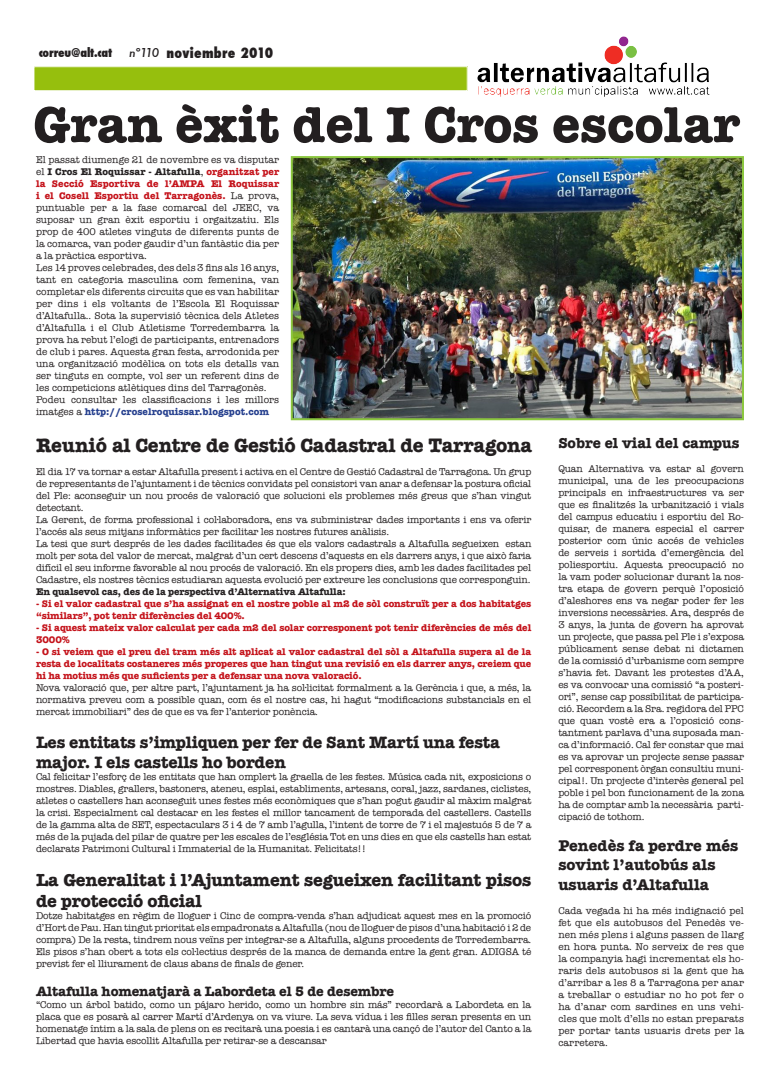
<style>
.page{position:relative;width:780px;height:1092px;background:#fff}
.page>*{position:absolute;margin:0;border:0;box-sizing:border-box;transform-origin:0 0}
.t1{font:700 52px "American Typewriter";color:#231f20}
.t2{font:700 20px "American Typewriter";letter-spacing:-.01em;color:#231f20}
.t3{font:700 18px/21.6px "American Typewriter";letter-spacing:-.01em;color:#231f20}
.t4{font:700 17px/20.4px "American Typewriter";letter-spacing:-.01em;color:#231f20}
.t5{font:700 16px/19.2px "American Typewriter";color:#231f20}
.t6{font:700 15px "American Typewriter";color:#231f20}
.t7{font:700 14px "American Typewriter";letter-spacing:-.01em;color:#231f20}
.t8{font:800 condensed 14px "Futura";letter-spacing:.02em;color:#231f20}
.t9{font:800 condensed 12px "Futura";letter-spacing:-.015em;color:#231f20}
.t10{font:10px/12px "American Typewriter";letter-spacing:-.01em;color:#231f20;text-align:justify}
.t11{font:700 10px/12px "American Typewriter";letter-spacing:-.01em;color:#c4121a}
.t12{font:700 10px "American Typewriter";letter-spacing:-.01em;color:#231f20}
.s1{font-weight:500;font-style:italic;font-stretch:normal;font-size:12px}
.s2{font-weight:700}
.s3{font-weight:700;color:#c4121a}
.s4{font-weight:700;color:#253f8e}
</style>
<div class="page">
<div style="left:34px;top:67px;width:433px;height:24px;background:#96bf0d"></div>
<div style="left:34px;top:67px;width:433px;height:24px;border:1px solid #fff"></div>
<img style="left:477px;top:37px;width:232px;height:46px">
<img style="left:294px;top:159px;width:447px;height:258px">
<div style="left:291px;top:156px;width:453px;height:264px;border:2px solid #8bc63e"></div>
<p class="t9" style="left:39px;top:45px;width:75px">correu@alt.cat</p>
<p class="t8" style="left:129px;top:43px;width:146px"><span class="s1">nº110</span> noviembre 2010</p>
<p class="t1" style="left:33px;top:93px;width:707px">Gran èxit del I Cros escolar</p>
<p class="t10" style="left:36px;top:154px;width:245px">El passat diumenge 21 de novembre es va disputar el <span class="s2">I Cros El Roquissar - Altafulla</span>, <span class="s3">organitzat per la Secció Esportiva de l’AMPA El Roquissar i el Cosell Esportiu del Tarragonès.</span> La prova, puntuable per a la fase comarcal del JEEC, va suposar un gran èxit esportiu i orgaitzatiu. Els prop de 400 atletes vinguts de diferents punts de la comarca, van poder gaudir d’un fantàstic dia per a la pràctica esportiva.</p>
<p class="t10" style="left:36px;top:262px;width:245px">Les 14 proves celebrades, des dels 3 fins als 16 anys, tant en categoria masculina com femenina, van completar els diferents circuits que es van habilitar per dins i els voltants de l’Escola El Roquissar d’Altafulla.. Sota la supervisió tècnica dels Atletes d’Altafulla i el Club Atletisme Torredembarra la prova ha rebut l’elogi de participants, entrenadors de club i pares. Aquesta gran festa, arrodonida per una organització modèlica on tots els detalls van ser tinguts en compte, vol ser un referent dins de les competicions atlètiques dins del Tarragonès.</p>
<p class="t10" style="left:36px;top:394px;width:245px">Podeu consultar les classificacions i les millors imatges a <span class="s4">http://croselroquissar.blogspot.com</span></p>
<p class="t2" style="left:36px;top:433px;width:497px">Reunió al Centre de Gestió Cadastral de Tarragona</p>
<p class="t6" style="left:558px;top:433px;width:183px">Sobre el vial del campus</p>
<p class="t10" style="left:558px;top:462px;width:187px">Quan Alternativa va estar al govern municipal, una de les preocupacions principals en infraestructures va ser que es finalitzés la urbanització i vials del campus educatiu i esportiu del Ro&shy;quisar, de manera especial el carrer posterior com únic accés de vehicles de serveis i sortida d’emergència del poliesportiu. Aquesta preocupació no la vam poder solucionar durant la nos&shy;tra etapa de govern perquè l’oposició d’aleshores ens va negar poder fer les inversions necessàries. Ara, després de 3 anys, la junta de govern ha aprovat un projecte, que passa pel Ple i s’exposa públicament sense debat ni dictamen de la comissió d’urbanisme com sempre s’havia fet. Davant les protestes d’AA, es va convocar una comissió “a posteri&shy;ori”, sense cap possibilitat de participa&shy;ció. Recordem a la Sra. regidora del PPC que quan vostè era a l’oposició cons&shy;tantment parlava d’una suposada man&shy;ca d’informació. Cal fer constar que mai es va aprovar un projecte sense passar pel corresponent òrgan consultiu muni&shy;cipal!. Un projecte d’interès general pel poble i pel bon funcionament de la zona ha de comptar amb la necessària parti&shy;cipació de tothom.</p>
<p class="t5" style="left:558px;top:836px;width:181px">Penedès fa perdre més sovint l’autobús als usuaris d’Altafulla</p>
<p class="t10" style="left:558px;top:904px;width:187px">Cada vegada hi ha més indignació pel fet que els autobusos del Penedès ve&shy;nen més plens i alguns passen de llarg en hora punta. No serveix de res que la companyia hagi incrementat els ho&shy;raris dels autobusos si la gent que ha d’arribar a les 8 a Tarragona per anar a treballar o estudiar no ho pot fer o ha d’anar com sardines en uns vehi&shy;cles que molt d’ells no estan preparats per portar tants usuaris drets per la carretera.</p>
<p class="t10" style="left:36px;top:466px;width:497px">El dia 17 va tornar a estar Altafulla present i activa en el Centre de Gestió Cadastral de Tarragona. Un grup de representants de l’ajuntament i de tècnics convidats pel consistori van anar a defensar la postura oficial del Ple: aconseguir un nou procés de valoració que solucioni els problemes més greus que s’han vingut detectant.</p>
<p class="t10" style="left:36px;top:514px;width:497px">La Gerent, de forma professional i col·laboradora, ens va subministrar dades importants i ens va oferir l’accés als seus mitjans informàtics per facilitar les nostres futures anàlisis.</p>
<p class="t10" style="left:36px;top:538px;width:497px">La tesi que surt després de les dades facilitades és que els valors cadastrals a Altafulla segueixen estan molt per sota del valor de mercat, malgrat d’un cert descens d’aquests en els darrers anys, i que això faria difícil el seu informe favorable al nou procés de valoració. En els propers dies, amb les dades facilitades pel Cadastre, els nostres tècnics estudiaran aquesta evolució per extreure les conclusions que corresponguin.</p>
<p class="t12" style="left:36px;top:585px;width:311px">En qualsevol cas, des de la perspectiva d’Alternativa Altafulla:</p>
<p class="t11" style="left:36px;top:598px;width:496px">- Si el valor cadastral que s’ha assignat en el nostre poble al m2 de sòl construït per a dos habitatges “similars”, pot tenir diferències del 400%.</p>
<p class="t11" style="left:36px;top:622px;width:497px">- Si aquest mateix valor calculat per cada m2 del solar corresponent pot tenir diferències de més del<br>3000%</p>
<p class="t11" style="left:36px;top:646px;width:497px;text-align:justify">- O si veiem que el preu del tram més alt aplicat al valor cadastral del sòl a Altafulla supera al de la resta de localitats costaneres més properes que han tingut una revisió en els darrer anys, creiem que hi ha motius més que suficients per a defensar una nova valoració.</p>
<p class="t10" style="left:36px;top:682px;width:497px">Nova valoració que, per altre part, l’ajuntament ja ha sol·licitat formalment a la Gerència i que, a més, la normativa preveu com a possible quan, com és el nostre cas, hi hagut “modificacions substancials en el mercat immobiliari” des de que es va fer l’anterior ponència.</p>
<p class="t4" style="left:36px;top:731px;width:465px">Les entitats s’impliquen per fer de Sant Martí una festa major. I els castells ho borden</p>
<p class="t10" style="left:36px;top:770px;width:497px">Cal felicitar l’esforç de les entitats que han omplert la graella de les festes. Música cada nit, exposicions o mostres. Diables, grallers, bastoners, ateneu, esplai, establiments, artesans, coral, jazz, sardanes, ciclistes, atletes o castellers han aconseguit unes festes més econòmiques que s’han pogut gaudir al màxim malgrat la crisi. Especialment cal destacar en les festes el millor tancament de temporada del castellers. Castells de la gamma alta de SET, espectaculars 3 i 4 de 7 amb l’agulla, l’intent de torre de 7 i el majestuós 5 de 7 a més de la pujada del pilar de quatre per les escales de l’església Tot en uns dies en que els castells han estat declarats Patrimoni Cultural i Immaterial de la Humanitat. Felicitats!!</p>
<p class="t3" style="left:36px;top:868px;width:496px">La Generalitat i l’Ajuntament segueixen facilitant pisos de protecció oficial</p>
<p class="t10" style="left:36px;top:910px;width:497px">Dotze habitatges en règim de lloguer i Cinc de compra-venda s’han adjudicat aquest mes en la promoció d’Hort de Pau. Han tingut prioritat els empadronats a Altafulla (nou de lloguer de pisos d’una habitació i 2 de compra) De la resta, tindrem nous veïns per integrar-se a Altafulla, alguns procedents de Torredembarra.<br>Els pisos s’han obert a tots els col·lectius després de la manca de demanda entre la gent gran. ADIGSA té previst fer el lliurament de claus abans de finals de gener.</p>
<p class="t7" style="left:36px;top:982px;width:359px">Altafulla homenatjarà a Labordeta el 5 de desembre</p>
<p class="t10" style="left:36px;top:998px;width:497px">“Como un árbol batido, como un pájaro herido, como un hombre sin más” recordarà a Labordeta en la placa que es posarà al carrer Martí d’Ardenya on va viure. La seva vídua i les filles seran presents en un homenatge íntim a la sala de plens on es recitarà una poesia i es cantarà una cançó de l’autor del Canto a la Libertad que havia escollit Altafulla per retirar-se a descansar</p>
</div>
